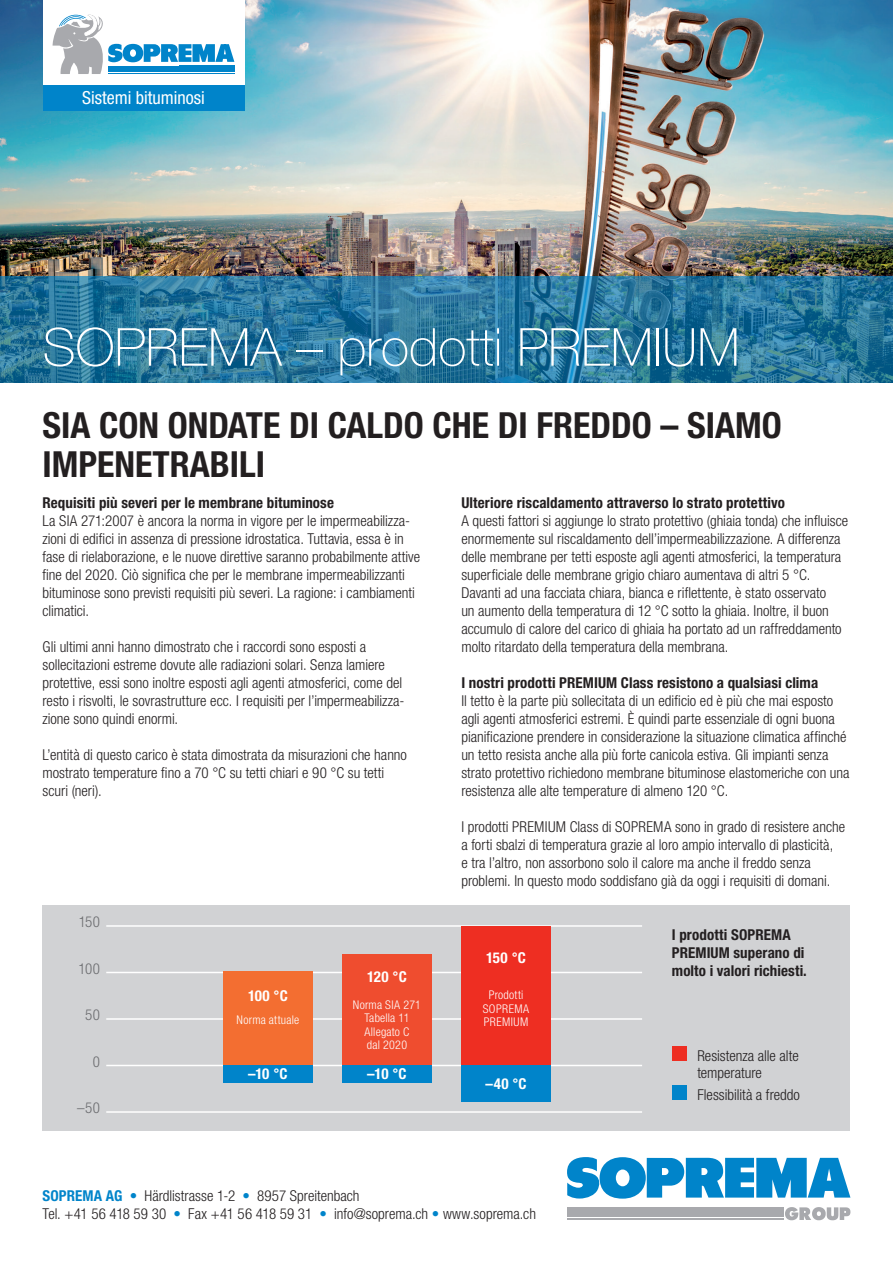
<style>
.page{position:relative;width:893px;height:1263px;background:#fff}
.page>*{position:absolute;margin:0;border:0;box-sizing:border-box;transform-origin:0 0}
.t1{font:100 52.5px "Helvetica Neue LT Std";color:#fff}
.t2{font:700 condensed 36px/39px "Helvetica Neue LT Std";color:#231f20}
.t3{font:condensed 18px "Helvetica Neue LT Std";color:#fff}
.t4{font:300 condensed 15px/18px "Helvetica Neue LT Std";color:#231f20}
.t5{font:700 condensed 15px/18px "Helvetica Neue LT Std";letter-spacing:.005em;color:#231f20}
.t6{font:700 condensed 15px "Helvetica Neue LT Std";letter-spacing:-.025em;color:#fff}
.t7{font:300 condensed 15px "Helvetica Neue LT Std";letter-spacing:.015em;color:#6c6d70}
.t8{font:300 condensed 12px/13.5px "Helvetica Neue LT Std";letter-spacing:.02em;color:#fff;text-align:center}
.s1{font-weight:700;color:#0084ca}
.s2{color:#0084ca}
</style>
<div class="page">
<div style="left:43px;top:906px;width:807px;height:225px;background:#d1d2d4"></div>
<img style="left:0;top:0;width:893px;height:276px">
<svg style="left:0;top:276px;width:893px;height:107px;background:#28769c"></svg>
<div style="left:43px;top:0;width:201px;height:85px;background:#fff"></div>
<svg style="left:53px;top:15px;width:181px;height:59px"></svg>
<div style="left:43px;top:85px;width:201px;height:26px;background:#0084ca"></div>
<div style="left:672px;top:1046px;width:15px;height:15px;background:#ee2e22"></div>
<div style="left:672px;top:1085px;width:15px;height:15px;background:#0084ca"></div>
<hr style="left:106px;top:972px;width:536px;height:1px;background:#fff">
<hr style="left:106px;top:1018px;width:536px;height:2px;background:#fff">
<hr style="left:106px;top:1065px;width:536px;height:1px;background:#fff">
<hr style="left:106px;top:1111px;width:536px;height:2px;background:#fff">
<hr style="left:106px;top:925px;width:536px;height:2px;background:#fff">
<div style="left:223px;top:972px;width:90px;height:93px;background:#f36e31"></div>
<div style="left:223px;top:1065px;width:90px;height:17px;background:#0084ca"></div>
<div style="left:342px;top:955px;width:90px;height:110px;background:#ef4d2f"></div>
<div style="left:342px;top:1065px;width:90px;height:17px;background:#0084ca"></div>
<div style="left:461px;top:927px;width:90px;height:138px;background:#ee2e22"></div>
<div style="left:461px;top:1065px;width:90px;height:36px;background:#0084ca"></div>
<div style="left:567px;top:1207px;width:216px;height:9px;background:#a8a9ad"></div>
<hr style="left:567px;top:1218px;width:216px;height:2px;background:#a8a9ad">
<svg style="left:785px;top:1207px;width:65px;height:13px"></svg>
<svg style="left:567px;top:1157px;width:283px;height:41px"></svg>
<p class="t3" style="left:82px;top:87px;width:124px">Sistemi bituminosi</p>
<h1 class="t1" style="left:43px;top:317px;width:699px">SOPREMA – prodotti PREMIUM</h1>
<h2 class="t2" style="left:43px;top:405px;width:741px">SIA CON ONDATE DI CALDO CHE DI FREDDO – SIAMO<br>IMPENETRABILI</h2>
<p class="t5" style="left:43px;top:494px;width:293px">Requisiti più severi per le membrane bituminose</p>
<p class="t4" style="left:43px;top:512px;width:379px">La SIA 271:2007 è ancora la norma in vigore per le impermeabilizza&shy;zioni di edifici in assenza di pressione idrostatica. Tuttavia, essa è in fase di rielaborazione, e le nuove direttive saranno probabilmente attive fine del 2020. Ciò significa che per le membrane impermeabilizzanti bituminose sono previsti requisiti più severi. La ragione: i cambiamenti climatici.</p>
<p class="t4" style="left:43px;top:638px;width:364px">Gli ultimi anni hanno dimostrato che i raccordi sono esposti a sollecitazioni estreme dovute alle radiazioni solari. Senza lamiere protettive, essi sono inoltre esposti agli agenti atmosferici, come del resto i risvolti, le sovrastrutture ecc. I requisiti per l’impermeabilizza&shy;zione sono quindi enormi.</p>
<p class="t4" style="left:43px;top:746px;width:366px">L’entità di questo carico è stata dimostrata da misurazioni che hanno mostrato temperature fino a 70 °C su tetti chiari e 90 °C su tetti scuri (neri).</p>
<p class="t7" style="left:79px;top:913px;width:23px">150</p>
<p class="t7" style="left:79px;top:960px;width:23px">100</p>
<p class="t7" style="left:85px;top:1006px;width:16px">50</p>
<p class="t7" style="left:93px;top:1053px;width:9px">0</p>
<p class="t7" style="left:77px;top:1099px;width:24px">–50</p>
<p class="t6" style="left:248px;top:987px;width:41px">100 °C</p>
<p class="t8" style="left:237px;top:1013px;width:64px">Norma attuale</p>
<p class="t6" style="left:248px;top:1065px;width:41px">–10 °C</p>
<p class="t6" style="left:367px;top:967px;width:41px">120 °C</p>
<p class="t8" style="left:353px;top:997px;width:70px">Norma SIA 271<br>Tabella 11<br>Allegato C<br>dal 2020</p>
<p class="t6" style="left:367px;top:1065px;width:41px">–10 °C</p>
<p class="t5" style="left:461px;top:494px;width:325px">Ulteriore riscaldamento attraverso lo strato protettivo</p>
<p class="t4" style="left:461px;top:512px;width:388px">A questi fattori si aggiunge lo strato protettivo (ghiaia tonda) che influisce enormemente sul riscaldamento dell’impermeabilizzazione. A differenza delle membrane per tetti esposte agli agenti atmosferici, la temperatura superficiale delle membrane grigio chiaro aumentava di altri 5 °C.<br>Davanti ad una facciata chiara, bianca e riflettente, è stato osservato<br>un aumento della temperatura di 12 °C sotto la ghiaia. Inoltre, il buon accumulo di calore del carico di ghiaia ha portato ad un raffreddamento molto ritardato della temperatura della membrana.</p>
<p class="t5" style="left:461px;top:674px;width:358px">I nostri prodotti PREMIUM Class resistono a qualsiasi clima</p>
<p class="t4" style="left:461px;top:692px;width:390px">Il tetto è la parte più sollecitata di un edificio ed è più che mai esposto agli agenti atmosferici estremi. È quindi parte essenziale di ogni buona pianificazione prendere in considerazione la situazione climatica affinché un tetto resista anche alla più forte canicola estiva. Gli impianti senza strato protettivo richiedono membrane bituminose elastomeriche con una resistenza alle alte temperature di almeno 120 °C.</p>
<p class="t4" style="left:461px;top:818px;width:385px">I prodotti PREMIUM Class di SOPREMA sono in grado di resistere anche a forti sbalzi di temperatura grazie al loro ampio intervallo di plasticità,<br>e tra l’altro, non assorbono solo il calore ma anche il freddo senza problemi. In questo modo soddisfano già da oggi i requisiti di domani.</p>
<p class="t6" style="left:486px;top:949px;width:41px">150 °C</p>
<p class="t8" style="left:483px;top:988px;width:48px">Prodotti<br>SOPREMA<br>PREMIUM</p>
<p class="t6" style="left:485px;top:1074px;width:43px">–40 °C</p>
<p class="t5" style="left:672px;top:925px;width:137px">I prodotti SOPREMA<br>PREMIUM superano di molto i valori richiesti.</p>
<p class="t4" style="left:697px;top:1047px;width:103px;line-height:16.5px">Resistenza alle alte temperature</p>
<p class="t4" style="left:697px;top:1085px;width:104px">Flessibilità a freddo</p>
<p class="t4" style="left:43px;top:1187px;width:495px"><span class="s1">SOPREMA AG</span> <span class="s2">•</span> Härdlistrasse 1-2 <span class="s2">•</span> 8957 Spreitenbach<br>Tel. +41 56 418 59 30 <span class="s2">•</span> Fax +41 56 418 59 31 <span class="s2">•</span> info@soprema.ch <span class="s2">•</span> www.soprema.ch</p>
</div>
